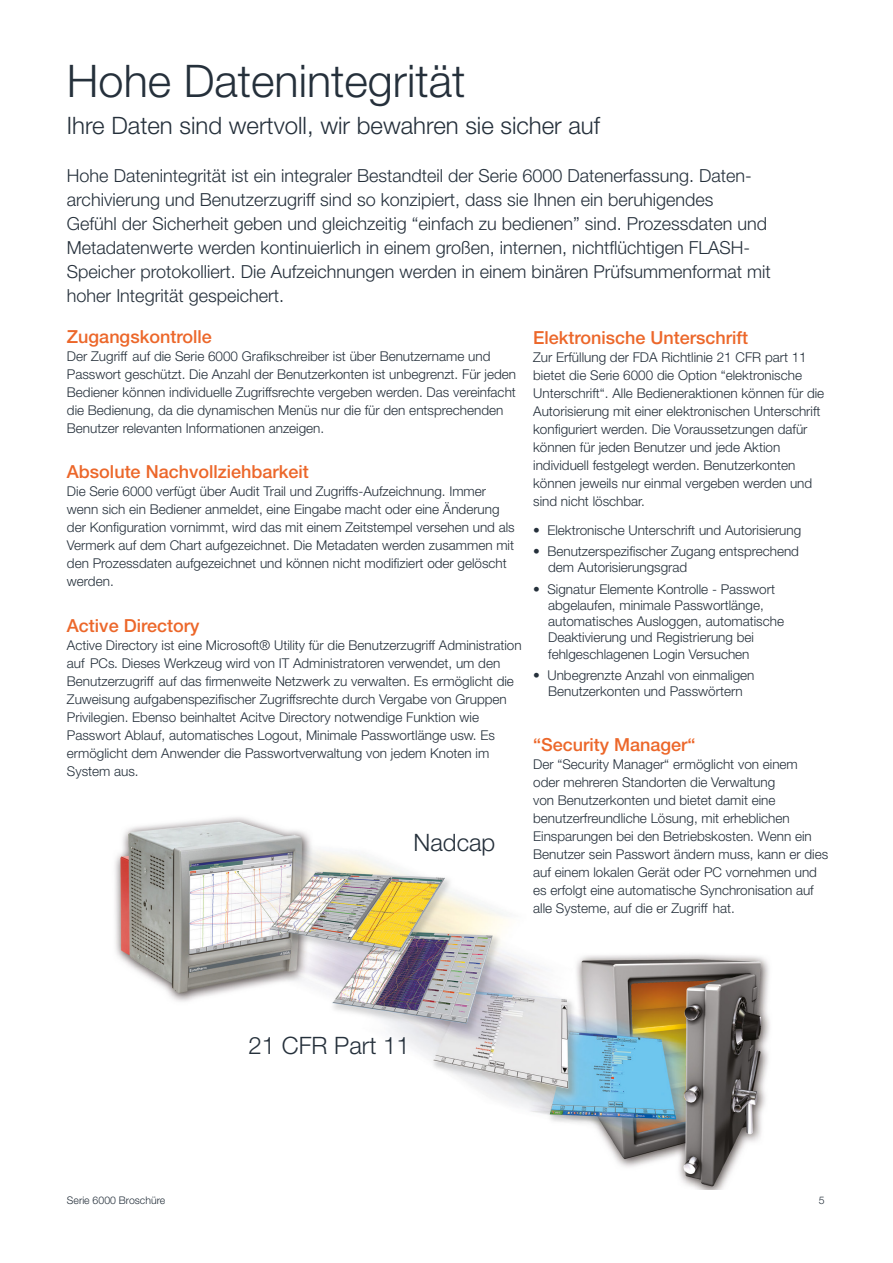
<style>
.page{position:relative;width:893px;height:1263px;background:#fff}
.page>*{position:absolute;margin:0;border:0;box-sizing:border-box;transform-origin:0 0}
.t1{font:300 45px "Helvetica Neue LT Std";color:#25303b}
.t2{font:300 24px "Helvetica Neue LT Std";color:#25303b}
.t3{font:300 18px/24px "Helvetica Neue LT Std";color:#25303b}
.t4{font:500 18px "Helvetica Neue LT Std";color:#ec672a}
.t5{font:300 13.5px/18px "Helvetica Neue LT Std";color:#25303b}
.t6{font:300 10.5px "Helvetica Neue LT Std";color:#25303b}
</style>
<div class="page">
<img style="left:115px;top:817px;width:655px;height:373px">
<h1 class="t1" style="left:67px;top:54px;width:400px">Hohe Datenintegrität</h1>
<h2 class="t2" style="left:67px;top:111px;width:535px">Ihre Daten sind wertvoll, wir bewahren sie sicher auf</h2>
<p class="t3" style="left:67px;top:164px;width:705px">Hohe Datenintegrität ist ein integraler Bestandteil der Serie 6000 Datenerfassung. Daten&shy;archivierung und Benutzerzugriff sind so konzipiert, dass sie Ihnen ein beruhigendes<br>Gefühl der Sicherheit geben und gleichzeitig “einfach zu bedienen” sind. Prozessdaten und Metadatenwerte werden kontinuierlich in einem großen, internen, nichtflüchtigen FLASH-Speicher protokolliert. Die Aufzeichnungen werden in einem binären Prüfsummenformat mit hoher Integrität gespeichert.</p>
<h3 class="t4" style="left:67px;top:326px;width:146px">Zugangskontrolle</h3>
<p class="t5" style="left:67px;top:347px;width:451px">Der Zugriff auf die Serie 6000 Grafikschreiber ist über Benutzername und Passwort geschützt. Die Anzahl der Benutzerkonten ist unbegrenzt. Für jeden Bediener können individuelle Zugriffsrechte vergeben werden. Das vereinfacht die Bedienung, da die dynamischen Menüs nur die für den entsprechenden Benutzer relevanten Informationen anzeigen.</p>
<h3 class="t4" style="left:67px;top:461px;width:243px">Absolute Nachvollziehbarkeit</h3>
<p class="t5" style="left:67px;top:482px;width:449px">Die Serie 6000 verfügt über Audit Trail und Zugriffs-Aufzeichnung. Immer wenn sich ein Bediener anmeldet, eine Eingabe macht oder eine Änderung der Konfiguration vornimmt, wird das mit einem Zeitstempel versehen und als Vermerk auf dem Chart aufgezeichnet. Die Metadaten werden zusammen mit den Prozessdaten aufgezeichnet und können nicht modifiziert oder gelöscht werden.</p>
<h3 class="t4" style="left:67px;top:615px;width:134px">Active Directory</h3>
<p class="t5" style="left:67px;top:636px;width:456px">Active Directory ist eine Microsoft® Utility für die Benutzerzugriff Administration auf PCs. Dieses Werkzeug wird von IT Administratoren verwendet, um den Benutzerzugriff auf das firmenweite Netzwerk zu verwalten. Es ermöglicht die Zuweisung aufgabenspezifischer Zugriffsrechte durch Vergabe von Gruppen Privilegien. Ebenso beinhaltet Acitve Directory notwendige Funktion wie Passwort Ablauf, automatisches Logout, Minimale Passwortlänge usw. Es ermöglicht dem Anwender die Passwortverwaltung von jedem Knoten im System aus.</p>
<h2 class="t2" style="left:414px;top:828px;width:83px">Nadcap</h2>
<h3 class="t4" style="left:533px;top:327px;width:217px">Elektronische Unterschrift</h3>
<p class="t5" style="left:533px;top:348px;width:293px">Zur Erfüllung der FDA Richtlinie 21 CFR part 11 bietet die Serie 6000 die Option “elektronische Unterschrift“. Alle Bedieneraktionen können für die Autorisierung mit einer elektronischen Unterschrift konfiguriert werden. Die Voraussetzungen dafür können für jeden Benutzer und jede Aktion individuell festgelegt werden. Benutzerkonten können jeweils nur einmal vergeben werden und sind nicht löschbar.</p>
<p class="t5" style="left:533px;top:521px;width:270px">• Elektronische Unterschrift und Autorisierung</p>
<p class="t5" style="left:548px;top:543px;width:252px;line-height:16.2px;text-indent:-15px">• Benutzerspezifischer Zugang entsprechend dem Autorisierungsgrad</p>
<p class="t5" style="left:548px;top:581px;width:237px;line-height:16.2px;text-indent:-15px">• Signatur Elemente Kontrolle - Passwort abgelaufen, minimale Passwortlänge, automatisches Ausloggen, automatische Deaktivierung und Registrierung bei fehlgeschlagenen Login Versuchen</p>
<p class="t5" style="left:533px;top:667px;width:223px;line-height:16.2px;text-align:center">• Unbegrenzte Anzahl von einmaligen<br>Benutzerkonten und Passwörtern</p>
<h3 class="t4" style="left:533px;top:734px;width:164px">“Security Manager“</h3>
<p class="t5" style="left:533px;top:755px;width:297px">Der “Security Manager“ er möglicht von einem<br>oder mehreren Standorten die Verwaltung<br>von Benutzerkonten und bietet damit eine benutzerfreundliche Lösung, mit erheblichen Einsparungen bei den Betriebskosten. Wenn ein Benutzer sein Passwort ändern muss, kann er dies auf einem lokalen Gerät oder PC vornehmen und es erfolgt eine automatische Synchronisation auf alle Systeme, auf die er Zugriff hat.</p>
<h2 class="t2" style="left:248px;top:1031px;width:163px">21 CFR Part 11</h2>
<p class="t6" style="left:67px;top:1193px;width:100px">Serie 6000 Broschüre</p>
<p class="t6" style="left:819px;top:1193px;width:7px">5</p>
</div>
